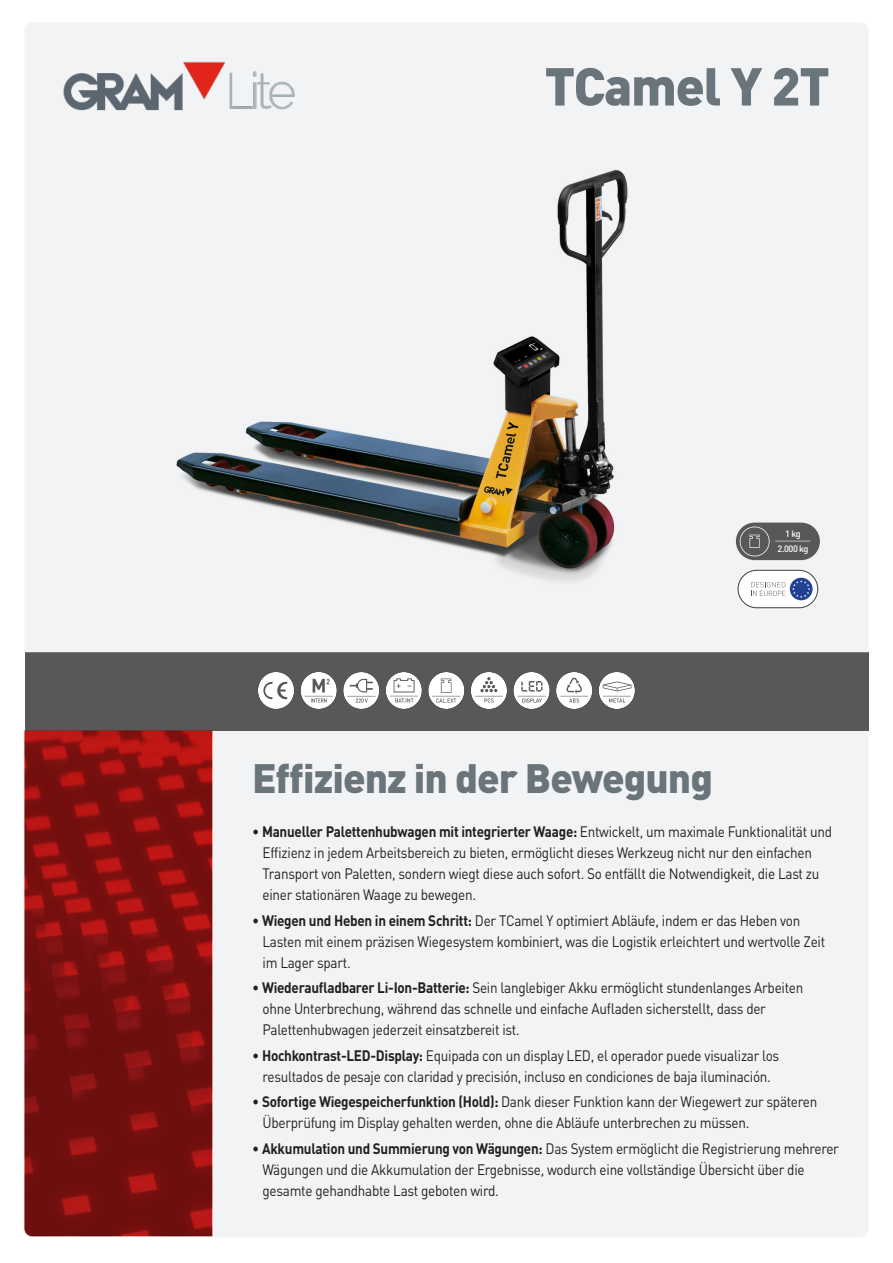
<style>
.page{position:relative;width:893px;height:1263px;background:#fff}
.page>*{position:absolute;margin:0;border:0;box-sizing:border-box;transform-origin:0 0}
.t1{font:900 52.5px "DIN Pro";letter-spacing:-.025em;color:#6a747b}
.t2{font:900 40.5px "DIN Pro";letter-spacing:-.025em;color:#6a747b}
.Descripcion{font:15px/21px "DIN Pro";letter-spacing:-.02em;color:#231f20;scale:.9 1}
.Descripcion-2{font:500 9.15px "DIN Pro";letter-spacing:-.07em;color:#fff}
.s1{font-weight:700}
</style>
<div class="page">
<svg style="left:212px;top:731px;width:656px;height:506px;fill:#f2f3f4"></svg>
<div style="left:25px;top:652px;width:843px;height:79px;background:#585856"></div>
<div style="left:25px;top:23px;width:843px;height:629px;background:#f2f3f4"></div>
<div style="left:738px;top:570px;width:80px;height:38px;background:#fff;border-radius:19px"></div>
<div style="left:738px;top:570px;width:80px;height:38px;border:1px solid #3e3e3f;border-radius:19px"></div>
<div style="left:790px;top:578px;width:23px;height:22px;background:#234192;border-radius:50%"></div>
<svg style="left:792px;top:580px;width:18px;height:18px"></svg>
<svg style="left:751px;top:582px;width:34px;height:14px"></svg>
<div style="left:736px;top:523px;width:84px;height:37px;background:#585856;border-radius:19px"></div>
<hr style="left:775px;top:541px;width:35px;height:1px;background:#fff">
<svg style="left:740px;top:527px;width:30px;height:29px"></svg>
<img style="left:25px;top:731px;width:187px;height:505px">
<img style="left:63px;top:61px;width:237px;height:53px">
<img style="left:140px;top:114px;width:540px;height:540px">
<img style="left:258px;top:672px;width:376px;height:36px">
<p class="t1" style="left:545px;top:41px;width:287px">TCamel Y 2T</p>
<p class="Descripcion-2" style="left:785px;top:526px;width:17px">1 kg</p>
<p class="Descripcion-2" style="left:778px;top:541px;width:32px">2.000 kg</p>
<p class="t2" style="left:252px;top:743px;width:463px">Effizienz in der Bewegung</p>
<p class="Descripcion" style="left:262px;top:821px;width:634px;text-indent:-10px">• <span class="s1">Manueller Palettenhubwagen mit integrierter Waage:</span> Entwickelt, um maximale Funktionalität und Effizienz in jedem Arbeitsbereich zu bieten, ermöglicht dieses Werkzeug nicht nur den einfachen Transport von Paletten, sondern wiegt diese auch sofort. So entfällt die Notwendigkeit, die Last zu einer stationären Waage zu bewegen.</p>
<p class="Descripcion" style="left:262px;top:909px;width:627px;text-indent:-10px">• <span class="s1">Wiegen und Heben in einem Schritt:</span> Der TCamel Y optimiert Abläufe, indem er das Heben von<br>Lasten mit einem präzisen Wiegesystem kombiniert, was die Logistik erleichtert und wertvolle Zeit im Lager spart.</p>
<p class="Descripcion" style="left:262px;top:977px;width:602px;text-indent:-10px">• <span class="s1">Wiederaufladbarer Li-Ion-Batterie:</span> Sein langlebiger Akku ermöglicht stundenlanges Arbeiten ohne Unterbrechung, während das schnelle und einfache Aufladen sicherstellt, dass der<br>Palettenhubwagen jederzeit einsatzbereit ist.</p>
<p class="Descripcion" style="left:252px;top:1044px;width:587px;text-align:center">• <span class="s1">Hochkontrast-LED-Display:</span> Equipada con un display LED, el operador puede visualizar los resultados de pesaje con claridad y precisión, incluso en condiciones de baja iluminación.</p>
<p class="Descripcion" style="left:262px;top:1091px;width:618px;text-indent:-10px">• <span class="s1">Sofortige Wiegespeicherfunktion (Hold):</span> Dank dieser Funktion kann der Wiegewert zur späteren<br>Überprüfung im Display gehalten werden, ohne die Abläufe unterbrechen zu müssen.</p>
<p class="Descripcion" style="left:262px;top:1137px;width:642px;text-indent:-10px">• <span class="s1">Akkumulation und Summierung von Wägungen:</span> Das System ermöglicht die Registrierung mehrerer<br>Wägungen und die Akkumulation der Ergebnisse, wodurch eine vollständige Übersicht über die gesamte gehandhabte Last geboten wird.</p>
</div>
